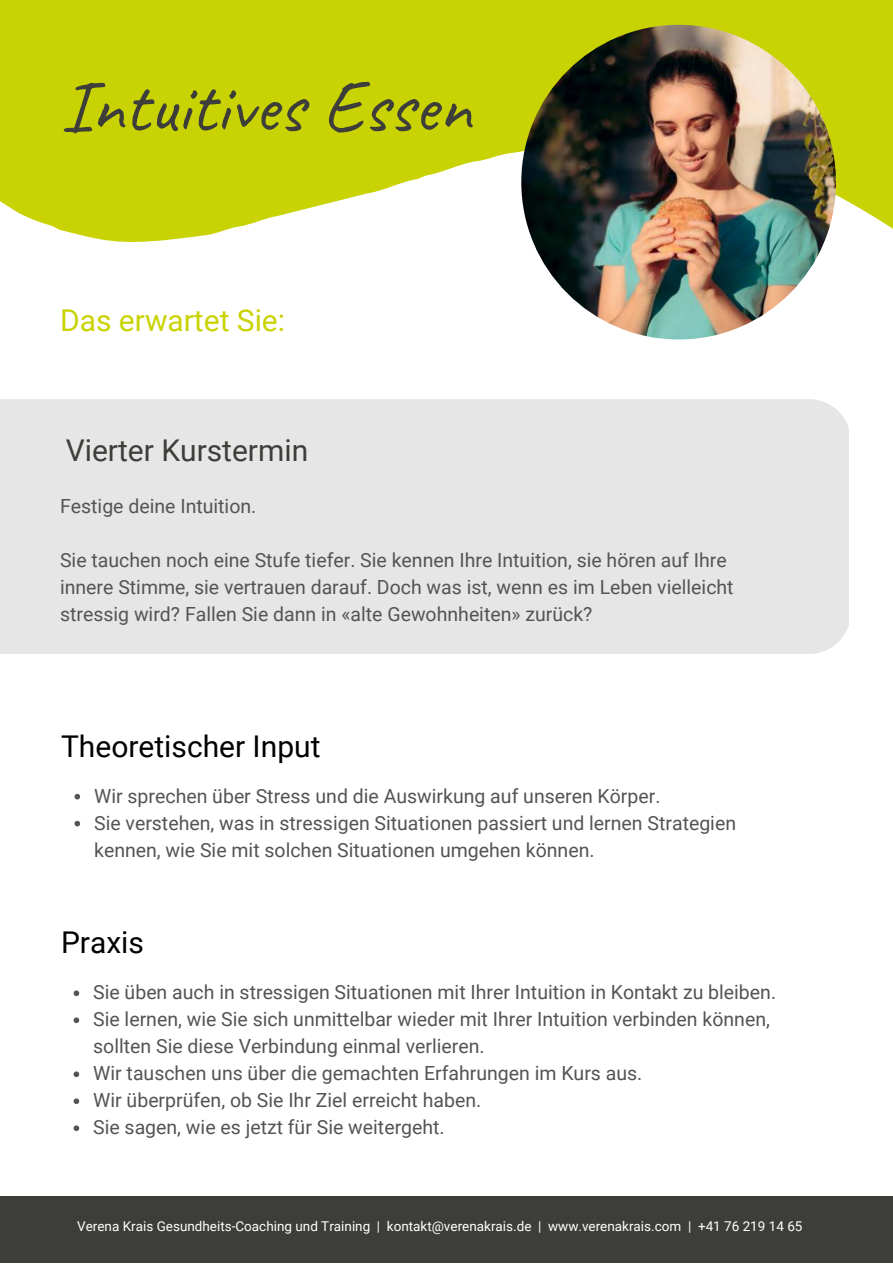
<style>
.page{position:relative;width:893px;height:1264px;background:#fff}
.page>*{position:absolute;margin:0;border:0;box-sizing:border-box;transform-origin:0 0}
.t1{font:74.7px "Caveat";color:#3d3d39}
.t2{font:30px "Roboto";color:#000}
.t3{font:30px "Roboto";color:#3d3d39}
.t4{font:30px "Roboto";color:#c9d303}
.t5{font:19.5px/27px "Roboto";color:#545454}
.t6{font:13.5px "Roboto";color:#fff}
</style>
<div class="page">
<svg style="left:0;top:0;width:892px;height:458px"></svg>
<img style="left:521px;top:25px;width:314px;height:314px;border-radius:50%">
<div style="left:0;top:399px;width:848px;height:255px;background:#e6e6e6"></div>
<div style="left:0;top:1196px;width:892px;height:66px;background:#3d3d39"></div>
<svg style="left:74px;top:793px;width:6px;height:6px"></svg>
<svg style="left:74px;top:820px;width:6px;height:6px"></svg>
<svg style="left:74px;top:990px;width:5px;height:6px"></svg>
<svg style="left:74px;top:1017px;width:5px;height:6px"></svg>
<svg style="left:74px;top:1071px;width:5px;height:6px"></svg>
<svg style="left:74px;top:1098px;width:5px;height:6px"></svg>
<svg style="left:74px;top:1125px;width:5px;height:5px"></svg>
<h1 class="t1" style="left:60px;top:59px;width:412px">Intuitives Essen</h1>
<h2 class="t4" style="left:60px;top:299px;width:226px">Das erwartet Sie:</h2>
<h2 class="t3" style="left:66px;top:429px;width:244px">Vierter Kurstermin</h2>
<p class="t5" style="left:60px;top:492px;width:198px">Festige deine Intuition.</p>
<p class="t5" style="left:60px;top:546px;width:675px">Sie tauchen noch eine Stufe tiefer. Sie kennen Ihre Intuition, sie hören auf Ihre innere Stimme, sie vertrauen darauf. Doch was ist, wenn es im Leben vielleicht stressig wird? Fallen Sie dann in «alte Gewohnheiten» zurück?</p>
<h2 class="t2" style="left:61px;top:725px;width:261px">Theoretischer Input</h2>
<p class="t5" style="left:94px;top:781px;width:643px">Wir sprechen über Stress und die Auswirkung auf unseren Körper.<br>Sie verstehen, was in stressigen Situationen passiert und lernen Strategien kennen, wie Sie mit solchen Situationen umgehen können.</p>
<h2 class="t2" style="left:61px;top:921px;width:84px">Praxis</h2>
<p class="t5" style="left:93px;top:978px;width:684px">Sie üben auch in stressigen Situationen mit Ihrer Intuition in Kontakt zu bleiben.<br>Sie lernen, wie Sie sich unmittelbar wieder mit Ihrer Intuition verbinden können, sollten Sie diese Verbindung einmal verlieren.<br>Wir tauschen uns über die gemachten Erfahrungen im Kurs aus.<br>Wir überprüfen, ob Sie Ihr Ziel erreicht haben.<br>Sie sagen, wie es jetzt für Sie weitergeht.</p>
<p class="t6" style="left:77px;top:1216px;width:726px">Verena Krais Gesundheits-Coaching und Training | kontakt@verenakrais.de | www.verenakrais.com | +41 76 219 14 65</p>
</div>
